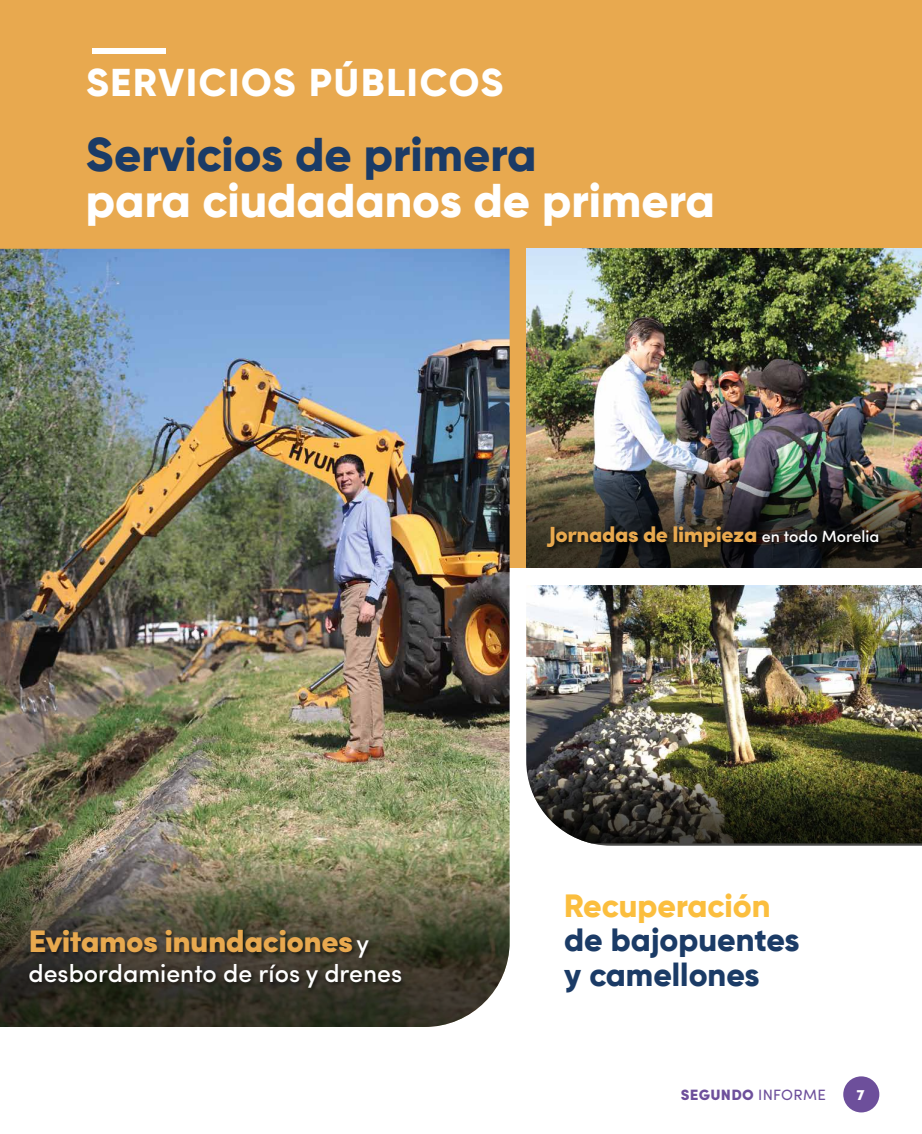
<style>
.page{position:relative;width:922px;height:1134px;background:#fff}
.page>*{position:absolute;margin:0;border:0;box-sizing:border-box;transform-origin:0 0}
.t1{font:800 47.12px "Gilroy";color:#fff}
.t2{font:800 47.12px "Gilroy";color:#1b3b66}
.t3{font:800 38.75px "Gilroy";letter-spacing:.05em;color:#fff}
.t4{font:800 32.12px/35px "Gilroy";color:#1b3b66}
.t5{font:800 32.12px "Gilroy";color:#fbbe3e}
.t6{font:900 31.25px "Sofia Pro";letter-spacing:-.02em;color:#e8a94f}
.t7{font:500 25px "Sofia Pro";color:#fff}
.t8{font:900 22px "Sofia Pro";letter-spacing:-.02em;color:#e8a94f}
.t9{font:900 15px "Sofia Pro";letter-spacing:.02em;color:#6d4f9b}
.t10{font:900 15px "Sofia Pro";color:#fff}
.s1{font-weight:500;font-size:25px;color:#fff}
.s2{font-weight:500;font-size:16.25px;color:#fff}
.s3{font-weight:400}
</style>
<div class="page">
<div style="left:843px;top:1076px;width:36px;height:36px;background:#6d4f9b;border-radius:50%"></div>
<div style="left:0;top:144px;width:921px;height:424px;background:#e8a94f"></div>
<div style="left:0;top:0;width:921px;height:144px;background:#e8a94f"></div>
<img style="left:526px;top:249px;width:395px;height:219px">
<img style="left:526px;top:468px;width:395px;height:99px">
<div style="left:92px;top:49px;width:74px;height:5px;background:#fff"></div>
<img style="left:0;top:249px;width:509px;height:597px">
<img style="left:0;top:846px;width:509px;height:181px">
<img style="left:25px;top:922px;width:434px;height:105px">
<img style="left:526px;top:585px;width:395px;height:182px">
<img style="left:526px;top:767px;width:395px;height:79px">
<img style="left:543px;top:520px;width:378px;height:44px">
<h2 class="t3" style="left:86px;top:58px;width:418px">SERVICIOS PÚBLICOS</h2>
<h1 class="t2" style="left:86px;top:125px;width:452px">Servicios de primera</h1>
<h1 class="t1" style="left:86px;top:171px;width:630px">para ciudadanos de primera</h1>
<h3 class="t6" style="left:29px;top:917px;width:342px">Evitamos inundaciones <span class="s1">y</span></h3>
<p class="t7" style="left:29px;top:955px;width:375px">desbordamiento de ríos y drenes</p>
<p class="t8" style="left:549px;top:517px;width:332px">Jornadas de limpieza <span class="s2">en todo Morelia</span></p>
<h3 class="t5" style="left:564px;top:886px;width:208px">Recuperación</h3>
<h3 class="t4" style="left:564px;top:922px;width:236px">de bajopuentes y camellones</h3>
<p class="t9" style="left:680px;top:1083px;width:147px">SEGUNDO <span class="s3">INFORME</span></p>
<p class="t10" style="left:856px;top:1083px;width:10px">7</p>
</div>
